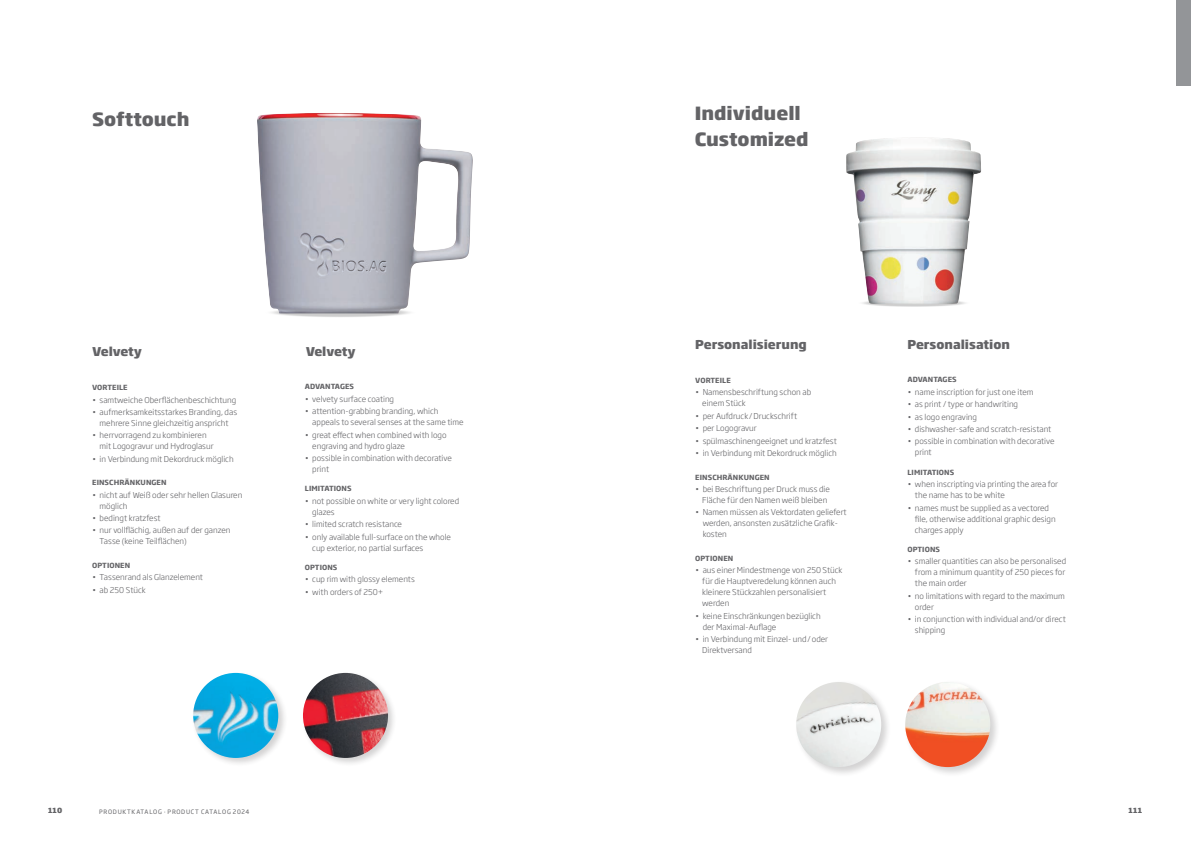
<style>
.page{position:relative;width:1191px;height:842px;background:#fff}
.page>*{position:absolute;margin:0;border:0;box-sizing:border-box;transform-origin:0 0}
.t1{font:800 18px/26px "Soho Gothic Pro";color:#636366}
.t2{font:800 12px "Soho Gothic Pro";color:#636366}
.t3{font:300 8px/11px "Soho Gothic Pro";color:#636366}
.t4{font:700 7px "Soho Gothic Pro";letter-spacing:.015em;color:#636366}
.t5{font:800 7px "Soho Gothic W04";letter-spacing:.02em;color:#636366}
.t6{font:6px "Soho Gothic Pro";letter-spacing:.115em;color:#636366}
</style>
<div class="page">
<img style="left:846px;top:138px;width:135px;height:167px">
<div style="left:794px;top:680px;width:97px;height:97px;background:#231f20;opacity:.2"></div>
<img style="left:796px;top:682px;width:85px;height:85px;border-radius:43px">
<div style="left:903px;top:680px;width:97px;height:97px;background:#231f20;opacity:.2"></div>
<img style="left:905px;top:682px;width:85px;height:85px;border-radius:43px">
<div style="left:1176px;top:0;width:15px;height:85px;background:#939598"></div>
<img style="left:273px;top:313px;width:136px;height:4px">
<img style="left:257px;top:113px;width:216px;height:200px">
<div style="left:301px;top:671px;width:96px;height:96px;background:#231f20;opacity:.2"></div>
<img style="left:303px;top:673px;width:85px;height:85px;border-radius:43px">
<div style="left:191px;top:671px;width:97px;height:96px;background:#231f20;opacity:.2"></div>
<img style="left:193px;top:673px;width:85px;height:85px;border-radius:43px">
<h1 class="t1" style="left:92px;top:105px;width:99px">Softtouch</h1>
<h2 class="t2" style="left:92px;top:342px;width:52px">Velvety</h2>
<h2 class="t2" style="left:306px;top:342px;width:52px">Velvety</h2>
<p class="t4" style="left:92px;top:382px;width:37px">VORTEILE</p>
<p class="t3" style="left:92px;top:394px;width:146px">• samtweiche Oberflächenbeschichtung</p>
<p class="t3" style="left:92px;top:406px;width:146px;text-align:center">• aufmerksamkeitsstarkes Branding, das mehrere Sinne gleichzeitig anspricht</p>
<p class="t3" style="left:100px;top:429px;width:115px;text-indent:-7px">• herrvorragend zu kombinieren mit Logogravur und Hydroglasur</p>
<p class="t3" style="left:92px;top:453px;width:143px">• in Verbindung mit Dekordruck möglich</p>
<p class="t4" style="left:92px;top:477px;width:76px">EINSCHRÄNKUNGEN</p>
<p class="t3" style="left:100px;top:489px;width:144px;text-indent:-7px">• nicht auf Weiß oder sehr hellen Glasuren möglich</p>
<p class="t3" style="left:92px;top:512px;width:70px">• bedingt kratzfest</p>
<p class="t3" style="left:100px;top:524px;width:132px;text-indent:-7px">• nur vollflächig, außen auf der ganzen<br>Tasse (keine Teilflächen)</p>
<p class="t4" style="left:92px;top:560px;width:40px">OPTIONEN</p>
<p class="t3" style="left:92px;top:571px;width:112px">• Tassenrand als Glanzelement</p>
<p class="t3" style="left:92px;top:584px;width:55px">• ab 250 Stück</p>
<p class="t4" style="left:305px;top:381px;width:51px">ADVANTAGES</p>
<p class="t3" style="left:305px;top:393px;width:91px">• velvety surface coating</p>
<p class="t3" style="left:312px;top:405px;width:153px;text-indent:-7px">• attention-grabbing branding, which appeals to several senses at the same time</p>
<p class="t3" style="left:312px;top:429px;width:136px;text-indent:-7px">• great effect when combined with logo engraving and hydro glaze</p>
<p class="t3" style="left:312px;top:452px;width:141px;text-indent:-7px">• possible in combination with decorative print</p>
<p class="t4" style="left:305px;top:483px;width:48px">LIMITATIONS</p>
<p class="t3" style="left:312px;top:495px;width:148px;text-indent:-7px">• not possible on white or very light colored glazes</p>
<p class="t3" style="left:305px;top:518px;width:99px">• limited scratch resistance</p>
<p class="t3" style="left:312px;top:531px;width:140px;text-indent:-7px">• only available full-surface on the whole cup exterior, no partial surfaces</p>
<p class="t4" style="left:305px;top:562px;width:34px">OPTIONS</p>
<p class="t3" style="left:305px;top:573px;width:111px">• cup rim with glossy elements</p>
<p class="t3" style="left:305px;top:586px;width:80px">• with orders of 250+</p>
<h1 class="t1" style="left:694px;top:99px;width:115px">Individuell<br>Customized</h1>
<h2 class="t2" style="left:695px;top:335px;width:113px">Personalisierung</h2>
<h2 class="t2" style="left:907px;top:335px;width:104px">Personalisation</h2>
<p class="t4" style="left:695px;top:375px;width:37px">VORTEILE</p>
<p class="t3" style="left:702px;top:386px;width:110px;text-indent:-7px">• Namensbeschriftung schon ab einem Stück</p>
<p class="t3" style="left:695px;top:410px;width:103px">• per Aufdruck /Druckschrift</p>
<p class="t3" style="left:695px;top:422px;width:63px">• per Logogravur</p>
<p class="t3" style="left:695px;top:435px;width:143px">• spülmaschinengeeignet und kratzfest</p>
<p class="t3" style="left:695px;top:447px;width:143px">• in Verbindung mit Dekordruck möglich</p>
<p class="t4" style="left:695px;top:471px;width:76px">EINSCHRÄNKUNGEN</p>
<p class="t3" style="left:695px;top:483px;width:136px;text-align:center">• bei Beschriftung per Druck muss die<br>Fläche für den Namen weiß bleiben</p>
<p class="t3" style="left:702px;top:506px;width:146px;text-indent:-7px">• Namen müssen als Vektordaten geliefert werden, ansonsten zusätzliche Grafik&shy;kosten</p>
<p class="t4" style="left:695px;top:553px;width:40px">OPTIONEN</p>
<p class="t3" style="left:702px;top:564px;width:142px;text-indent:-7px">• aus einer Mindestmenge von 250 Stück für die Hauptveredelung können auch kleinere Stückzahlen personalisiert werden</p>
<p class="t3" style="left:702px;top:610px;width:119px;text-indent:-7px">• keine Einschränkungen bezüglich der Maximal-Auflage</p>
<p class="t3" style="left:702px;top:633px;width:127px;text-indent:-7px">• in Verbindung mit Einzel- und/oder<br>Direktversand</p>
<p class="t4" style="left:907px;top:374px;width:51px">ADVANTAGES</p>
<p class="t3" style="left:907px;top:386px;width:128px">• name inscription for just one item</p>
<p class="t3" style="left:907px;top:398px;width:112px">• as print / type or handwriting</p>
<p class="t3" style="left:907px;top:411px;width:71px">• as logo engraving</p>
<p class="t3" style="left:907px;top:423px;width:145px">• dishwasher-safe and scratch-resistant</p>
<p class="t3" style="left:915px;top:435px;width:141px;text-indent:-7px">• possible in combination with decorative print</p>
<p class="t4" style="left:907px;top:466px;width:48px">LIMITATIONS</p>
<p class="t3" style="left:915px;top:478px;width:145px;text-indent:-7px">• when inscripting via printing the area for the name has to be white</p>
<p class="t3" style="left:915px;top:502px;width:142px;text-indent:-7px">• names must be supplied as a vectored file, otherwise additional graphic design charges apply</p>
<p class="t4" style="left:907px;top:544px;width:34px">OPTIONS</p>
<p class="t3" style="left:915px;top:555px;width:153px;text-align:justify;text-indent:-7px">• smaller quantities can also be personalised from a minimum quantity of 250 pieces for the main order</p>
<p class="t3" style="left:915px;top:590px;width:152px;text-indent:-7px">• no limitations with regard to the maximum order</p>
<p class="t3" style="left:915px;top:613px;width:152px;text-indent:-7px">• in conjunction with individual and/or direct shipping</p>
<p class="t5" style="left:48px;top:805px;width:16px">110</p>
<p class="t6" style="left:99px;top:807px;width:152px">PRODUKTKATALOG ; PRODUCT CATALOG 2024</p>
<p class="t5" style="left:1128px;top:805px;width:15px">111</p>
</div>
